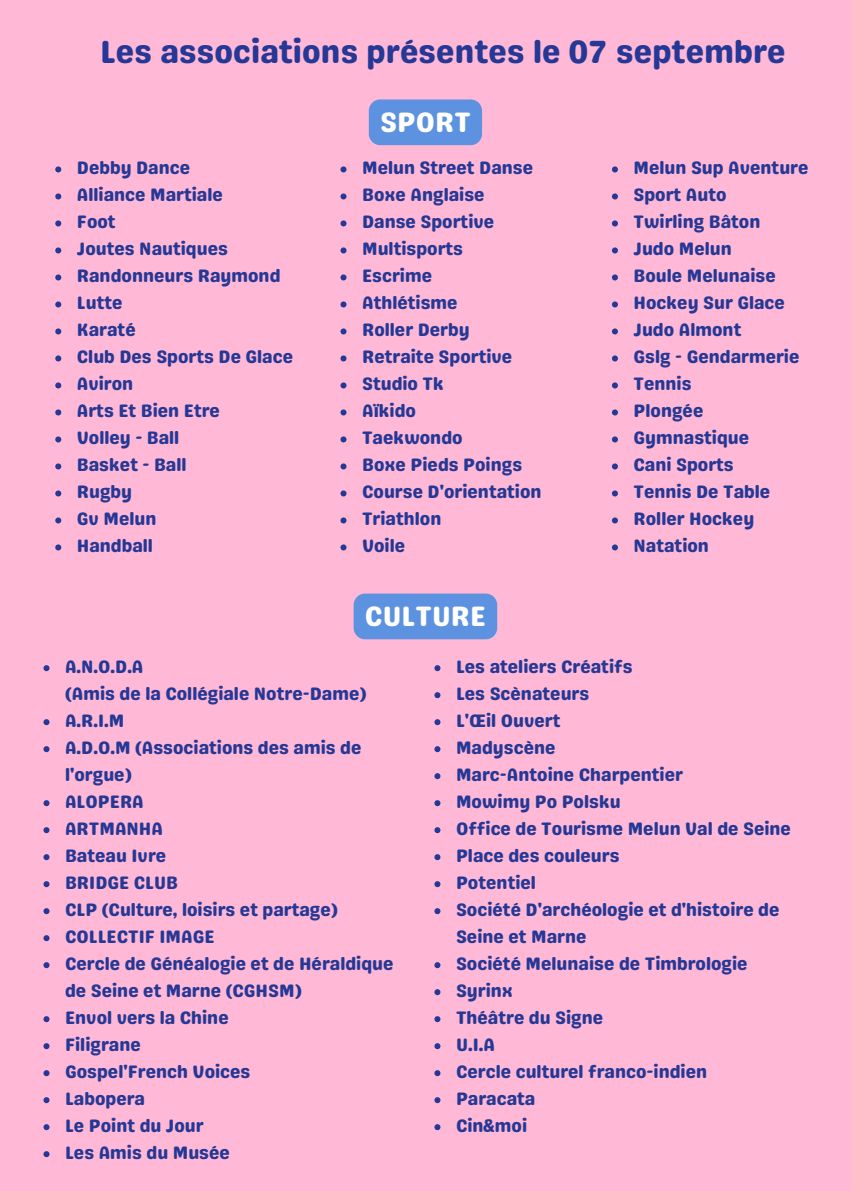
<style>
.page{position:relative;width:851px;height:1191px;background:#fff}
.page>*{position:absolute;margin:0;border:0;box-sizing:border-box;transform-origin:0 0}
.t1{font:32px "Genty Sans";letter-spacing:.005em;color:#253895}
.t2{font:28px "Genty Sans";letter-spacing:.005em;color:#fff}
.t3{font:18px/27px "Genty Sans";color:#253895}
</style>
<div class="page">
<div style="left:0;top:0;width:850px;height:1191px;background:#ffb8d5"></div>
<svg style="left:43px;top:665px;width:6px;height:6px"></svg>
<svg style="left:43px;top:719px;width:6px;height:6px"></svg>
<svg style="left:43px;top:746px;width:6px;height:6px"></svg>
<svg style="left:43px;top:800px;width:6px;height:6px"></svg>
<svg style="left:43px;top:827px;width:6px;height:6px"></svg>
<svg style="left:43px;top:854px;width:6px;height:6px"></svg>
<svg style="left:43px;top:881px;width:6px;height:6px"></svg>
<svg style="left:43px;top:908px;width:6px;height:6px"></svg>
<svg style="left:43px;top:935px;width:6px;height:6px"></svg>
<svg style="left:43px;top:962px;width:6px;height:6px"></svg>
<svg style="left:43px;top:1016px;width:6px;height:6px"></svg>
<svg style="left:43px;top:1043px;width:6px;height:6px"></svg>
<svg style="left:43px;top:1070px;width:6px;height:6px"></svg>
<svg style="left:43px;top:1097px;width:6px;height:6px"></svg>
<svg style="left:43px;top:1124px;width:6px;height:6px"></svg>
<svg style="left:43px;top:1151px;width:6px;height:6px"></svg>
<div style="left:353px;top:594px;width:144px;height:45px;background:#5d92e1"></div>
<svg style="left:434px;top:665px;width:6px;height:6px"></svg>
<svg style="left:434px;top:692px;width:6px;height:6px"></svg>
<svg style="left:434px;top:719px;width:6px;height:6px"></svg>
<svg style="left:434px;top:746px;width:6px;height:6px"></svg>
<svg style="left:434px;top:773px;width:6px;height:6px"></svg>
<svg style="left:434px;top:800px;width:6px;height:6px"></svg>
<svg style="left:434px;top:827px;width:6px;height:6px"></svg>
<svg style="left:434px;top:854px;width:6px;height:6px"></svg>
<svg style="left:434px;top:881px;width:6px;height:6px"></svg>
<svg style="left:434px;top:908px;width:6px;height:6px"></svg>
<svg style="left:434px;top:962px;width:6px;height:6px"></svg>
<svg style="left:434px;top:989px;width:6px;height:6px"></svg>
<svg style="left:434px;top:1016px;width:6px;height:6px"></svg>
<svg style="left:434px;top:1043px;width:6px;height:6px"></svg>
<svg style="left:434px;top:1070px;width:6px;height:6px"></svg>
<svg style="left:434px;top:1097px;width:6px;height:6px"></svg>
<svg style="left:434px;top:1124px;width:6px;height:6px"></svg>
<div style="left:369px;top:99px;width:113px;height:46px;background:#5d92e1"></div>
<svg style="left:55px;top:166px;width:6px;height:6px"></svg>
<svg style="left:55px;top:193px;width:6px;height:6px"></svg>
<svg style="left:55px;top:220px;width:6px;height:6px"></svg>
<svg style="left:55px;top:247px;width:6px;height:6px"></svg>
<svg style="left:55px;top:274px;width:6px;height:6px"></svg>
<svg style="left:55px;top:301px;width:6px;height:6px"></svg>
<svg style="left:55px;top:328px;width:6px;height:6px"></svg>
<svg style="left:55px;top:355px;width:6px;height:6px"></svg>
<svg style="left:55px;top:382px;width:6px;height:6px"></svg>
<svg style="left:55px;top:409px;width:6px;height:6px"></svg>
<svg style="left:55px;top:436px;width:6px;height:6px"></svg>
<svg style="left:55px;top:463px;width:6px;height:6px"></svg>
<svg style="left:55px;top:490px;width:6px;height:6px"></svg>
<svg style="left:55px;top:517px;width:6px;height:6px"></svg>
<svg style="left:55px;top:544px;width:6px;height:6px"></svg>
<svg style="left:340px;top:166px;width:6px;height:6px"></svg>
<svg style="left:340px;top:193px;width:6px;height:6px"></svg>
<svg style="left:340px;top:220px;width:6px;height:6px"></svg>
<svg style="left:340px;top:247px;width:6px;height:6px"></svg>
<svg style="left:340px;top:274px;width:6px;height:6px"></svg>
<svg style="left:340px;top:301px;width:6px;height:6px"></svg>
<svg style="left:340px;top:328px;width:6px;height:6px"></svg>
<svg style="left:340px;top:355px;width:6px;height:6px"></svg>
<svg style="left:340px;top:382px;width:6px;height:6px"></svg>
<svg style="left:340px;top:409px;width:6px;height:6px"></svg>
<svg style="left:340px;top:436px;width:6px;height:6px"></svg>
<svg style="left:340px;top:463px;width:6px;height:6px"></svg>
<svg style="left:340px;top:490px;width:6px;height:6px"></svg>
<svg style="left:340px;top:517px;width:6px;height:6px"></svg>
<svg style="left:340px;top:544px;width:6px;height:6px"></svg>
<svg style="left:612px;top:166px;width:6px;height:6px"></svg>
<svg style="left:612px;top:193px;width:6px;height:6px"></svg>
<svg style="left:612px;top:220px;width:6px;height:6px"></svg>
<svg style="left:612px;top:247px;width:6px;height:6px"></svg>
<svg style="left:612px;top:274px;width:6px;height:6px"></svg>
<svg style="left:612px;top:301px;width:6px;height:6px"></svg>
<svg style="left:612px;top:328px;width:6px;height:6px"></svg>
<svg style="left:612px;top:355px;width:6px;height:6px"></svg>
<svg style="left:612px;top:382px;width:6px;height:6px"></svg>
<svg style="left:612px;top:409px;width:6px;height:6px"></svg>
<svg style="left:612px;top:436px;width:6px;height:6px"></svg>
<svg style="left:612px;top:463px;width:6px;height:6px"></svg>
<svg style="left:612px;top:490px;width:6px;height:6px"></svg>
<svg style="left:612px;top:517px;width:6px;height:6px"></svg>
<svg style="left:612px;top:544px;width:6px;height:6px"></svg>
<h1 class="t1" style="left:100px;top:33px;width:687px">Les associations présentes le 07 septembre</h1>
<p class="t3" style="left:77px;top:154px;width:115px">Debby Dance</p>
<p class="t3" style="left:77px;top:181px;width:147px">Alliance Martiale</p>
<p class="t3" style="left:77px;top:208px;width:40px">Foot</p>
<p class="t3" style="left:77px;top:235px;width:153px">Joutes Nautiques</p>
<p class="t3" style="left:77px;top:262px;width:205px">Randonneurs Raymond</p>
<p class="t3" style="left:77px;top:289px;width:47px">Lutte</p>
<p class="t3" style="left:77px;top:316px;width:60px">Karaté</p>
<p class="t3" style="left:77px;top:343px;width:218px">Club Des Sports De Glace</p>
<p class="t3" style="left:77px;top:370px;width:58px">Aviron</p>
<p class="t3" style="left:77px;top:397px;width:145px">Arts Et Bien Etre</p>
<p class="t3" style="left:77px;top:424px;width:104px">Volley - Ball</p>
<h2 class="t3" style="left:77px;top:451px;width:111px">Basket - Ball</h2>
<p class="t3" style="left:77px;top:478px;width:57px">Rugby</p>
<p class="t3" style="left:77px;top:505px;width:81px">Gv Melun</p>
<p class="t3" style="left:77px;top:532px;width:78px">Handball</p>
<p class="t2" style="left:380px;top:105px;width:92px">SPORT</p>
<p class="t3" style="left:362px;top:154px;width:172px">Melun Street Danse</p>
<p class="t3" style="left:362px;top:181px;width:124px">Boxe Anglaise</p>
<p class="t3" style="left:362px;top:208px;width:134px">Danse Sportive</p>
<p class="t3" style="left:362px;top:235px;width:103px">Multisports</p>
<p class="t3" style="left:362px;top:262px;width:72px">Escrime</p>
<p class="t3" style="left:362px;top:289px;width:97px">Athlétisme</p>
<p class="t3" style="left:362px;top:316px;width:109px">Roller Derby</p>
<p class="t3" style="left:362px;top:343px;width:152px">Retraite Sportive</p>
<p class="t3" style="left:362px;top:370px;width:83px">Studio Tk</p>
<p class="t3" style="left:362px;top:397px;width:55px">Aïkido</p>
<p class="t3" style="left:362px;top:424px;width:102px">Taekwondo</p>
<p class="t3" style="left:362px;top:451px;width:162px">Boxe Pieds Poings</p>
<p class="t3" style="left:362px;top:478px;width:181px">Course D'orientation</p>
<p class="t3" style="left:362px;top:505px;width:81px">Triathlon</p>
<p class="t3" style="left:362px;top:532px;width:45px">Voile</p>
<p class="t3" style="left:633px;top:154px;width:176px">Melun Sup Aventure</p>
<p class="t3" style="left:633px;top:181px;width:94px">Sport Auto</p>
<p class="t3" style="left:633px;top:208px;width:128px">Twirling Bâton</p>
<p class="t3" style="left:633px;top:235px;width:100px">Judo Melun</p>
<p class="t3" style="left:633px;top:262px;width:144px">Boule Melunaise</p>
<p class="t3" style="left:633px;top:289px;width:153px">Hockey Sur Glace</p>
<p class="t3" style="left:633px;top:316px;width:109px">Judo Almont</p>
<p class="t3" style="left:633px;top:343px;width:167px">Gslg - Gendarmerie</p>
<p class="t3" style="left:633px;top:370px;width:60px">Tennis</p>
<p class="t3" style="left:633px;top:397px;width:71px">Plongée</p>
<p class="t3" style="left:633px;top:424px;width:117px">Gymnastique</p>
<p class="t3" style="left:633px;top:451px;width:102px">Cani Sports</p>
<p class="t3" style="left:633px;top:478px;width:138px">Tennis De Table</p>
<p class="t3" style="left:633px;top:505px;width:122px">Roller Hockey</p>
<p class="t3" style="left:633px;top:532px;width:77px">Natation</p>
<p class="t2" style="left:365px;top:600px;width:122px">CULTURE</p>
<p class="t3" style="left:456px;top:653px;width:178px">Les ateliers Créatifs</p>
<p class="t3" style="left:456px;top:680px;width:135px">Les Scènateurs</p>
<p class="t3" style="left:456px;top:707px;width:106px">L'Œil Ouvert</p>
<p class="t3" style="left:456px;top:734px;width:101px">Madyscène</p>
<p class="t3" style="left:456px;top:761px;width:228px">Marc-Antoine Charpentier</p>
<p class="t3" style="left:456px;top:788px;width:166px">Mowimy Po Polsku</p>
<p class="t3" style="left:456px;top:815px;width:336px">Office de Tourisme Melun Val de Seine</p>
<p class="t3" style="left:456px;top:842px;width:165px">Place des couleurs</p>
<p class="t3" style="left:456px;top:869px;width:81px">Potentiel</p>
<p class="t3" style="left:456px;top:896px;width:325px">Société D'archéologie et d'histoire de<br>Seine et Marne</p>
<p class="t3" style="left:456px;top:950px;width:293px">Société Melunaise de Timbrologie</p>
<p class="t3" style="left:456px;top:977px;width:58px">Syrinx</p>
<p class="t3" style="left:456px;top:1004px;width:149px">Théâtre du Signe</p>
<p class="t3" style="left:456px;top:1031px;width:40px">U.I.A</p>
<p class="t3" style="left:456px;top:1058px;width:252px">Cercle culturel franco-indien</p>
<p class="t3" style="left:456px;top:1085px;width:81px">Paracata</p>
<p class="t3" style="left:456px;top:1112px;width:73px">Cin&amp;moi</p>
<h2 class="t3" style="left:65px;top:653px;width:303px">A.N.O.D.A<br>(Amis de la Collégiale Notre-Dame)</h2>
<p class="t3" style="left:65px;top:707px;width:61px">A.R.I.M</p>
<p class="t3" style="left:65px;top:734px;width:298px">A.D.O.M (Associations des amis de l'orgue)</p>
<p class="t3" style="left:65px;top:788px;width:80px">ALOPERA</p>
<p class="t3" style="left:65px;top:815px;width:99px">ARTMANHA</p>
<p class="t3" style="left:65px;top:842px;width:103px">Bateau Ivre</p>
<p class="t3" style="left:65px;top:869px;width:114px">BRIDGE CLUB</p>
<p class="t3" style="left:65px;top:896px;width:274px">CLP (Culture, loisirs et partage)</p>
<p class="t3" style="left:65px;top:923px;width:151px">COLLECTIF IMAGE</p>
<p class="t3" style="left:65px;top:950px;width:330px">Cercle de Généalogie et de Héraldique de Seine et Marne (CGHSM)</p>
<p class="t3" style="left:65px;top:1004px;width:165px">Envol vers la Chine</p>
<p class="t3" style="left:65px;top:1031px;width:77px">Filigrane</p>
<p class="t3" style="left:65px;top:1058px;width:187px">Gospel'French Voices</p>
<p class="t3" style="left:65px;top:1085px;width:81px">Labopera</p>
<p class="t3" style="left:65px;top:1112px;width:140px">Le Point du Jour</p>
<p class="t3" style="left:65px;top:1139px;width:166px">Les Amis du Musée</p>
</div>
